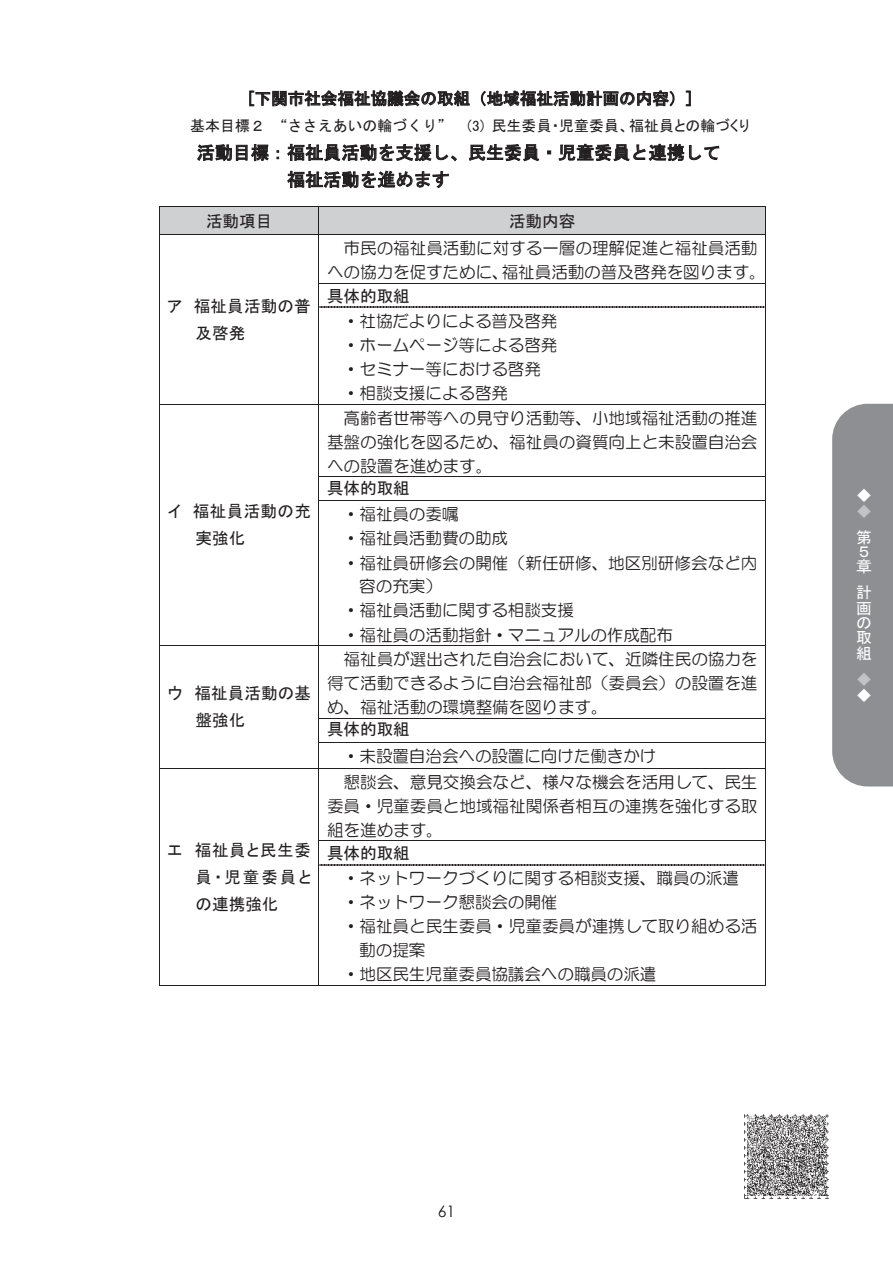
<style>
.page{position:relative;width:893px;height:1263px;background:#fff}
.page>*{position:absolute;margin:0;border:0;box-sizing:border-box;transform-origin:0 0}
.t1{font:18px/27px "MS Gothic";letter-spacing:.01em;color:#231f20}
.t2{font:16.5px/24px "HG Maru Gothic MPRO";color:#231f20;text-align:justify}
.t3{font:16.5px/27px "MS P Gothic";color:#231f20}
.t4{font:16.5px "MS Gothic";color:#231f20}
.t5{font:16.5px/27px "MS P Gothic";letter-spacing:.02em;color:#231f20}
.t6{font:15.9px/15.9px "MS P Gothic";color:#fff}
.t7{font:15.9px "Century Gothic";color:#231f20}
.t8{font:15.9px "MS P Gothic";color:#c2c3c6}
.t9{font:15px "MS P Gothic";color:#231f20}
.s1{font-family:"MS Gothic"}
</style>
<div class="page">
<div style="left:832px;top:404px;width:61px;height:382px;background:#8d8f92"></div>
<div style="left:160px;top:207px;width:159px;height:27px;background:#cfd0d2"></div>
<div style="left:327px;top:207px;width:430px;height:27px;background:#cfd0d2"></div>
<hr style="left:160px;top:206px;width:159px;height:1px;background:#231f20">
<hr style="left:319px;top:206px;width:446px;height:1px;background:#231f20">
<svg style="left:159px;top:206px;width:1px;height:29px"></svg>
<hr style="left:160px;top:234px;width:159px;height:1px;background:#231f20">
<svg style="left:197px;top:90px;width:522px;height:144px"></svg>
<hr style="left:319px;top:234px;width:446px;height:1px;background:#231f20">
<svg style="left:765px;top:206px;width:1px;height:29px"></svg>
<hr style="left:159px;top:235px;width:1px;height:48px;background:#231f20">
<hr style="left:319px;top:235px;width:1px;height:48px;background:#231f20">
<hr style="left:765px;top:235px;width:1px;height:48px;background:#231f20">
<svg style="left:159px;top:283px;width:1px;height:25px"></svg>
<svg style="left:319px;top:283px;width:447px;height:25px"></svg>
<hr style="left:159px;top:308px;width:1px;height:96px;background:#231f20">
<hr style="left:319px;top:308px;width:1px;height:96px;background:#231f20">
<hr style="left:765px;top:308px;width:1px;height:96px;background:#231f20">
<hr style="left:160px;top:404px;width:159px;height:1px;background:#231f20">
<hr style="left:319px;top:404px;width:446px;height:1px;background:#231f20">
<hr style="left:159px;top:404px;width:1px;height:72px;background:#231f20">
<hr style="left:319px;top:404px;width:1px;height:72px;background:#231f20">
<hr style="left:765px;top:404px;width:1px;height:72px;background:#231f20">
<hr style="left:319px;top:476px;width:446px;height:1px;background:#231f20">
<svg style="left:159px;top:476px;width:1px;height:25px"></svg>
<hr style="left:319px;top:500px;width:446px;height:1px;background:#231f20">
<svg style="left:765px;top:476px;width:1px;height:25px"></svg>
<hr style="left:159px;top:501px;width:1px;height:144px;background:#231f20">
<hr style="left:319px;top:501px;width:1px;height:144px;background:#231f20">
<hr style="left:765px;top:501px;width:1px;height:144px;background:#231f20">
<hr style="left:160px;top:645px;width:159px;height:1px;background:#231f20">
<hr style="left:319px;top:645px;width:446px;height:1px;background:#231f20">
<hr style="left:159px;top:646px;width:1px;height:72px;background:#231f20">
<hr style="left:319px;top:646px;width:1px;height:72px;background:#231f20">
<hr style="left:765px;top:646px;width:1px;height:72px;background:#231f20">
<hr style="left:319px;top:718px;width:446px;height:1px;background:#231f20">
<hr style="left:319px;top:742px;width:446px;height:1px;background:#231f20">
<svg style="left:159px;top:718px;width:1px;height:50px"></svg>
<hr style="left:160px;top:768px;width:159px;height:1px;background:#231f20">
<hr style="left:319px;top:768px;width:446px;height:1px;background:#231f20">
<svg style="left:765px;top:718px;width:1px;height:50px"></svg>
<hr style="left:159px;top:768px;width:1px;height:72px;background:#231f20">
<hr style="left:319px;top:768px;width:1px;height:72px;background:#231f20">
<hr style="left:765px;top:768px;width:1px;height:72px;background:#231f20">
<svg style="left:159px;top:840px;width:1px;height:25px"></svg>
<svg style="left:319px;top:840px;width:447px;height:25px"></svg>
<hr style="left:159px;top:865px;width:1px;height:120px;background:#231f20">
<hr style="left:160px;top:985px;width:159px;height:1px;background:#231f20">
<hr style="left:319px;top:865px;width:1px;height:120px;background:#231f20">
<hr style="left:319px;top:985px;width:446px;height:1px;background:#231f20">
<hr style="left:765px;top:865px;width:1px;height:120px;background:#231f20">
<img style="left:744px;top:1114px;width:85px;height:85px">
<p class="t4" style="left:246px;top:90px;width:449px">[下関市社会福祉協議会の取組（地域福祉活動計画の内容）]</p>
<p class="t9" style="left:190px;top:118px;width:561px"><span class="s1">基本目標２ “ささえあいの輪づくり”</span> (3) 民生委員・児童委員、福祉員との輪づくり</p>
<p class="t1" style="left:287px;top:139px;width:435px;text-indent:-90px">活動目標：福祉員活動を支援し、民生委員・児童委員と連携して福祉活動を進めます</p>
<p class="t3" style="left:206px;top:207px;width:68px">活動項目</p>
<p class="t3" style="left:509px;top:207px;width:68px">活動内容</p>
<p class="t3" style="left:196px;top:292px;width:117px;text-indent:-28px">ア 福祉員活動の普及啓発</p>
<p class="t5" style="left:196px;top:498px;width:117px;text-indent:-28px">イ 福祉員活動の充実強化</p>
<p class="t3" style="left:196px;top:680px;width:117px;text-indent:-28px">ウ 福祉員活動の基盤強化</p>
<p class="t3" style="left:196px;top:836px;width:117px;text-align:justify;text-indent:-28px">エ 福祉員と民生委員・児童委員との連携強化</p>
<p class="t2" style="left:327px;top:236px;width:440px;text-align:center">市民の福祉員活動に対する一層の理解促進と福祉員活動<br>への協力を促すために、福祉員活動の普及啓発を図ります。</p>
<p class="t3" style="left:327px;top:282px;width:84px">具体的取組</p>
<p class="t2" style="left:343px;top:309px;width:216px;text-align:left">・社協だよりによる普及啓発・ホームページ等による啓発・セミナー等における啓発・相談支援による啓発</p>
<p class="t2" style="left:327px;top:406px;width:432px;text-indent:17px">高齢者世帯等への見守り活動等、小地域福祉活動の推進基盤の強化を図るため、福祉員の資質向上と未設置自治会への設置を進めます。</p>
<p class="t3" style="left:327px;top:474px;width:84px">具体的取組</p>
<p class="t2" style="left:343px;top:502px;width:117px">・福祉員の委嘱</p>
<p class="t2" style="left:343px;top:526px;width:167px">・福祉員活動費の助成</p>
<p class="t2" style="left:343px;top:550px;width:416px">・福祉員研修会の開催（新任研修、地区別研修会など内</p>
<p class="t2" style="left:359px;top:574px;width:84px">容の充実）</p>
<p class="t2" style="left:343px;top:598px;width:233px">・福祉員活動に関する相談支援</p>
<p class="t2" style="left:343px;top:622px;width:332px">・福祉員の活動指針・マニュアルの作成配布</p>
<p class="t2" style="left:327px;top:647px;width:432px;text-indent:17px">福祉員が選出された自治会において、近隣住民の協力を得て活動できるように自治会福祉部（委員会）の設置を進め、福祉活動の環境整備を図ります。</p>
<p class="t3" style="left:327px;top:716px;width:84px">具体的取組</p>
<p class="t2" style="left:343px;top:744px;width:315px">・未設置自治会への設置に向けた働きかけ</p>
<p class="t2" style="left:327px;top:770px;width:432px;text-indent:17px">懇談会、意見交換会など、様々な機会を活用して、民生委員・児童委員と地域福祉関係者相互の連携を強化する取組を進めます。</p>
<p class="t3" style="left:327px;top:839px;width:84px">具体的取組</p>
<p class="t2" style="left:343px;top:866px;width:397px">・ネットワークづくりに関する相談支援、職員の派遣</p>
<p class="t2" style="left:343px;top:890px;width:216px">・ネットワーク懇談会の開催</p>
<p class="t2" style="left:343px;top:914px;width:416px">・福祉員と民生委員・児童委員が連携して取り組める活</p>
<p class="t2" style="left:359px;top:938px;width:68px">動の提案</p>
<p class="t2" style="left:343px;top:962px;width:315px">・地区民生児童委員協議会への職員の派遣</p>
<p class="t7" style="left:438px;top:1200px;width:19px">61</p>
<p class="t6" style="left:856px;top:487px;width:16px">◆</p>
<p class="t8" style="left:856px;top:503px;width:16px">◆</p>
<p class="t6" style="left:856px;top:530px;width:16px">第<br>５</p>
<p class="t6" style="left:856px;top:553px;width:16px;line-height:26.1px">章計</p>
<p class="t6" style="left:856px;top:600px;width:16px">画の</p>
<p class="t6" style="left:856px;top:630px;width:16px">取組</p>
<p class="t8" style="left:856px;top:672px;width:16px">◆</p>
<p class="t6" style="left:856px;top:687px;width:16px">◆</p>
</div>
